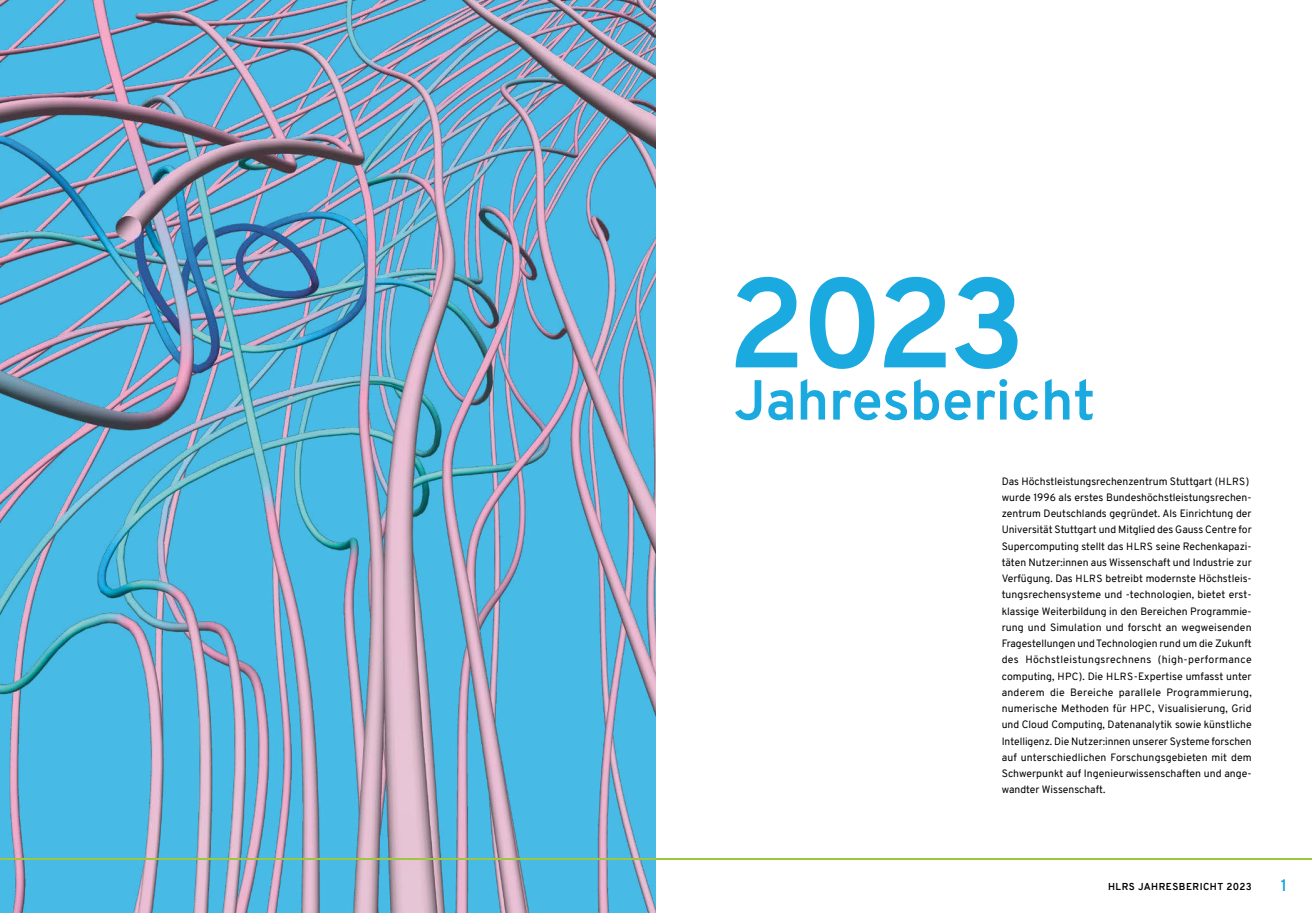
<style>
.page{position:relative;width:1312px;height:913px;background:#fff}
.page>*{position:absolute;margin:0;border:0;box-sizing:border-box;transform-origin:0 0}
.t1{font:700 127.12px "Overpass";color:#1baae0}
.t2{font:700 56.25px "Overpass";color:#1baae0}
.t3{font:700 16.25px "Overpass";color:#1baae0}
.t4{font:10.38px/16.2px "Overpass";color:#000}
.t5{font:700 9.75px "Overpass";letter-spacing:.05em;color:#000}
.s1{font-size:10.12px}
</style>
<div class="page">
<img style="left:0;top:0;width:656px;height:912px">
<hr style="left:0;top:858px;width:1311px;height:2px;background:#9fc641">
<h1 class="t1" style="left:727px;top:232px;width:299px">2023</h1>
<h2 class="t2" style="left:733px;top:360px;width:362px">Jahresbericht</h2>
<p class="t4" style="left:1001px;top:473px;width:251px">Das Höchstleistungsrechenzentrum Stuttgart (<span class="s1">HLRS</span>) wurde 1996 als erstes Bundeshöchstleistungsrechen&shy;zentrum Deutschlands gegründet. Als Einrichtung der Universität Stuttgart und Mitglied des Gauss Centre for Supercomputing stellt das <span class="s1">HLRS</span> seine Rechenkapazi&shy;täten Nutzer:innen aus Wissenschaft und Industrie zur Verfügung. Das <span class="s1">HLRS</span> betreibt modernste Höchstleis&shy;tungsrechensysteme und -technologien, bietet erst&shy;klassige Weiterbildung in den Bereichen Programmie&shy;rung und Simulation und forscht an wegweisenden Fragestellungen und Technologien rund um die Zukunft des Höchstleistungsrechnens (high-performance computing, <span class="s1">HPC</span>). Die <span class="s1">HLRS</span>-Expertise umfasst unter anderem die Bereiche parallele Programmierung, numerische Methoden für <span class="s1">HPC</span>, Visualisierung, Grid und Cloud Computing, Datenanalytik sowie künstliche Intelligenz. Die Nutzer:innen unserer Systeme forschen auf unterschiedlichen Forschungsgebieten mit dem Schwerpunkt auf Ingenieurwissenschaften und ange&shy;wandter Wissenschaft.</p>
<p class="t5" style="left:1107px;top:879px;width:145px">HLRS JAHRESBERICHT 2023</p>
<h3 class="t3" style="left:1280px;top:873px;width:8px">1</h3>
</div>
